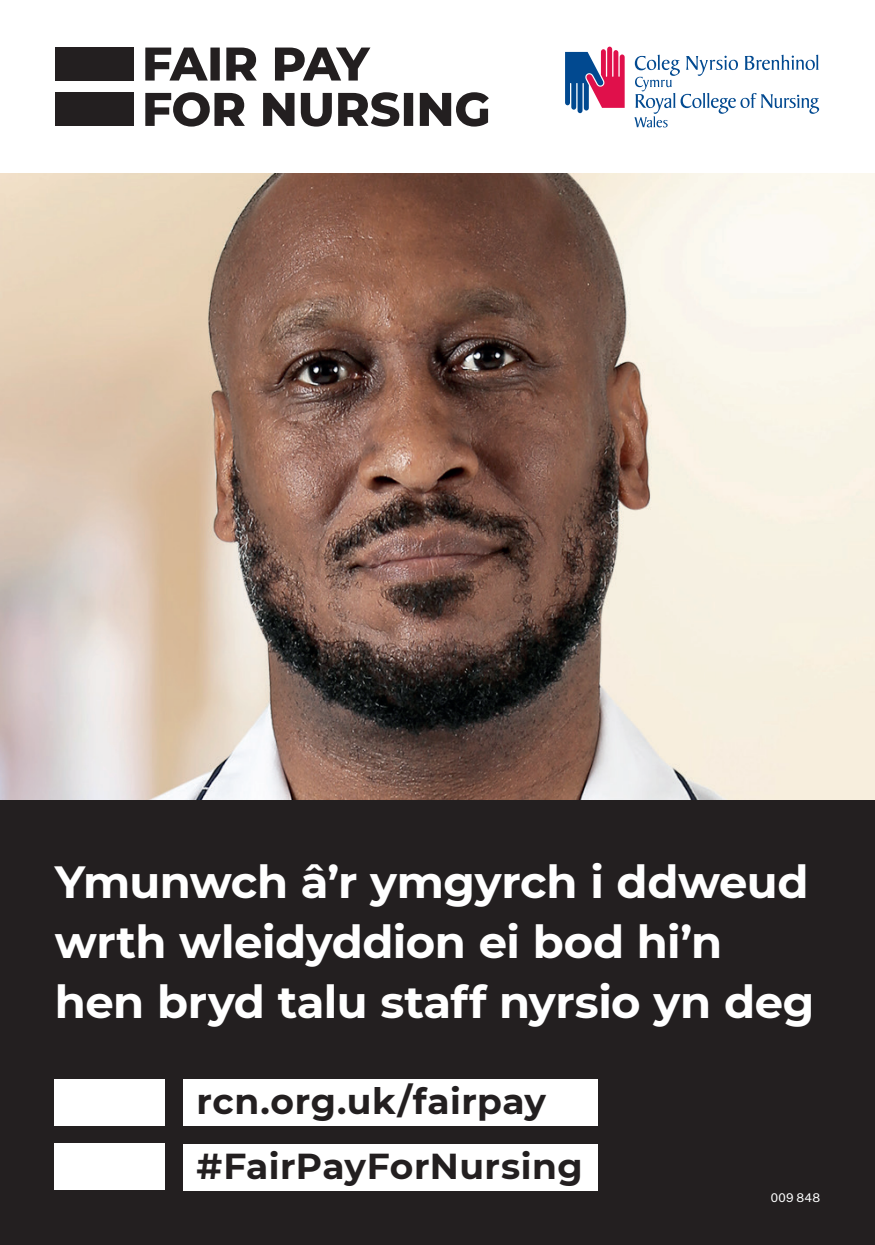
<style>
.page{position:relative;width:875px;height:1245px;background:#fff}
.page>*{position:absolute;margin:0;border:0;box-sizing:border-box;transform-origin:0 0}
.t1{font:700 45px/60px "Montserrat";letter-spacing:-.01em;color:#fff}
.t2{font:700 36px/64.2px "Montserrat";letter-spacing:.015em;color:#231f20}
.t3{font:12px "Public Sans";letter-spacing:.03em;color:#fff}
</style>
<div class="page">
<div style="left:0;top:800px;width:875px;height:445px;background:#231f20"></div>
<img style="left:0;top:174px;width:875px;height:626px">
<div style="left:183px;top:1079px;width:415px;height:47px;background:#fff"></div>
<div style="left:183px;top:1144px;width:415px;height:46px;background:#fff"></div>
<div style="left:55px;top:1079px;width:110px;height:47px;background:#fff"></div>
<div style="left:55px;top:1144px;width:110px;height:46px;background:#fff"></div>
<div style="left:55px;top:47px;width:78px;height:33px;background:#231f20"></div>
<div style="left:55px;top:93px;width:78px;height:33px;background:#231f20"></div>
<svg style="left:145px;top:48px;width:225px;height:33px"></svg>
<svg style="left:145px;top:92px;width:344px;height:35px"></svg>
<svg style="left:565px;top:47px;width:60px;height:66px"></svg>
<svg style="left:634px;top:55px;width:185px;height:72px"></svg>
<p class="t1" style="left:55px;top:850px;width:761px">Ymunwch â’r ymgyrch i ddweud wrth wleidyddion ei bod hi’n hen bryd talu staff nyrsio yn deg</p>
<p class="t2" style="left:197px;top:1068px;width:388px">rcn.org.uk/fairpay #FairPayForNursing</p>
<p class="t3" style="left:771px;top:1188px;width:51px">009 848</p>
</div>
